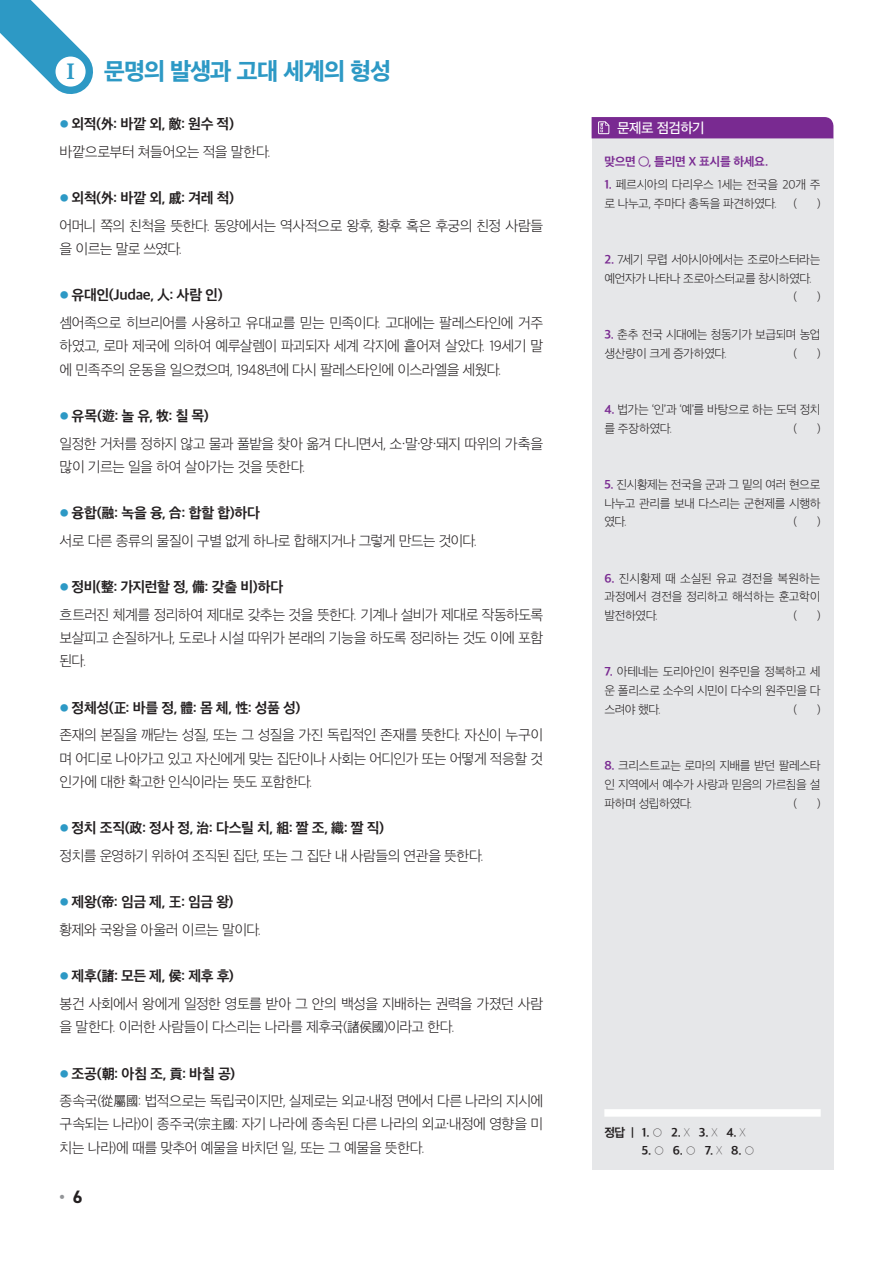
<style>
.page{position:relative;width:893px;height:1263px;background:#fff}
.page>*{position:absolute;margin:0;border:0;box-sizing:border-box;transform-origin:0 0}
.t1{font:23.1px "SD Gothic Neoa h Ex Bd";letter-spacing:-.045em;color:#2d99c5}
.t2{font:700 18px "DIN2014";color:#939598}
.t3{font:13.95px/23.2px "SD Gothic Neoa b Ult Lt";letter-spacing:-.045em;color:#231f20;text-align:justify}
.t4{font:13.95px "SD Gothic Neoa g Bd";letter-spacing:-.025em;color:#231f20}
.t5{font:13.65px "SD Gothic Neoa e Md";letter-spacing:-.045em;color:#fff}
.t6{font:11.7px/18.8px "SD Gothic Neoa b Ult Lt";letter-spacing:-.035em;color:#231f20;text-align:justify}
.t7{font:11.7px/18.8px "SD Gothic Neoa b Ult Lt";letter-spacing:-.01em;color:#231f20}
.t8{font:11.7px "SD Gothic Neoa g Bd";color:#231f20}
.t9{font:11.7px "SD Gothic Neoa g Bd";letter-spacing:-.025em;color:#792a91}
.s1{font-family:"SD Myeongjo Neoa f Bd"}
.s2{font-family:"SD Gothic Neoa b Ult Lt";font-size:10.5px;color:#2d99c5}
.s3{color:#231f20}
.s4{font-family:"SD Gothic Neoa g Bd";color:#792a91}
.s5{font-family:"SD Gothic Neoa a Th"}
</style>
<div class="page">
<svg style="left:0;top:0;width:93px;height:94px"></svg>
<div style="left:56px;top:57px;width:30px;height:30px;background:#fff;border-radius:50%"></div>
<div style="left:592px;top:138px;width:241px;height:1031px;background:#e6e7e9"></div>
<svg style="left:592px;top:117px;width:241px;height:21px;background:#7b2d92"></svg>
<div style="left:604px;top:1109px;width:217px;height:8px;background:#fff"></div>
<h1 class="t1" style="left:60px;top:60px;width:333px"><span class="s1">Ⅰ</span> 문명의 발생과 고대 세계의 형성</h1>
<p class="t4" style="left:60px;top:117px;width:176px"><span class="s2">●</span> 외적(外: 바깥 외, 敵: 원수 적)</p>
<p class="t3" style="left:60px;top:140px;width:213px">바깥으로부터 쳐들어오는 적을 말한다.</p>
<p class="t4" style="left:60px;top:191px;width:176px"><span class="s2">●</span> 외척(外: 바깥 외, 戚: 겨레 척)</p>
<p class="t3" style="left:60px;top:214px;width:485px">어머니 쪽의 친척을 뜻한다. 동양에서는 역사적으로 왕후, 황후 혹은 후궁의 친정 사람들 을 이르는 말로 쓰였다.</p>
<p class="t4" style="left:60px;top:288px;width:165px"><span class="s2">●</span> 유대인(Judae, 人: 사람 인)</p>
<p class="t3" style="left:60px;top:311px;width:485px">셈어족으로 히브리어를 사용하고 유대교를 믿는 민족이다. 고대에는 팔레스타인에 거주 하였고, 로마 제국에 의하여 예루살렘이 파괴되자 세계 각지에 흩어져 살았다. 19세기 말 에 민족주의 운동을 일으켰으며, 1948년에 다시 팔레스타인에 이스라엘을 세웠다.</p>
<p class="t4" style="left:60px;top:409px;width:151px"><span class="s2">●</span> 유목(遊: 놀 유, 牧: 칠 목)</p>
<p class="t3" style="left:60px;top:432px;width:485px">일정한 거처를 정하지 않고 물과 풀밭을 찾아 옮겨 다니면서, 소·말·양·돼지 따위의 가축을 많이 기르는 일을 하여 살아가는 것을 뜻한다.</p>
<p class="t4" style="left:60px;top:506px;width:202px"><span class="s2">●</span> 융합(融: 녹을 융, 合: 합할 합)하다</p>
<p class="t3" style="left:60px;top:529px;width:419px">서로 다른 종류의 물질이 구별 없게 하나로 합해지거나 그렇게 만드는 것이다.</p>
<p class="t4" style="left:60px;top:580px;width:225px"><span class="s2">●</span> 정비(整: 가지런할 정, 備: 갖출 비)하다</p>
<p class="t3" style="left:60px;top:603px;width:485px">흐트러진 체계를 정리하여 제대로 갖추는 것을 뜻한다. 기계나 설비가 제대로 작동하도록 보살피고 손질하거나, 도로나 시설 따위가 본래의 기능을 하도록 정리하는 것도 이에 포함 된다.</p>
<p class="t4" style="left:60px;top:701px;width:242px"><span class="s2">●</span> 정체성(正: 바를 정, 體: 몸 체, 性: 성품 성)</p>
<p class="t3" style="left:60px;top:723px;width:485px">존재의 본질을 깨닫는 성질, 또는 그 성질을 가진 독립적인 존재를 뜻한다. 자신이 누구이 며 어디로 나아가고 있고 자신에게 맞는 집단이나 사회는 어디인가 또는 어떻게 적응할 것 인가에 대한 확고한 인식이라는 뜻도 포함한다.</p>
<p class="t4" style="left:60px;top:821px;width:326px"><span class="s2">●</span> 정치 조직(政: 정사 정, 治: 다스릴 치, 組: 짤 조, 織: 짤 직)</p>
<p class="t3" style="left:60px;top:844px;width:426px">정치를 운영하기 위하여 조직된 집단, 또는 그 집단 내 사람들의 연관을 뜻한다.</p>
<p class="t4" style="left:60px;top:895px;width:176px"><span class="s2">●</span> 제왕(帝: 임금 제, 王: 임금 왕)</p>
<p class="t3" style="left:60px;top:918px;width:203px">황제와 국왕을 아울러 이르는 말이다.</p>
<p class="t4" style="left:60px;top:969px;width:176px"><span class="s2">●</span> 제후(諸: 모든 제, 侯: 제후 후)</p>
<p class="t3" style="left:60px;top:992px;width:485px">봉건 사회에서 왕에게 일정한 영토를 받아 그 안의 백성을 지배하는 권력을 가졌던 사람 을 말한다. 이러한 사람들이 다스리는 나라를 제후국(諸侯國)이라고 한다.</p>
<p class="t4" style="left:60px;top:1066px;width:177px"><span class="s2">●</span> 조공(朝: 아침 조, 貢: 바칠 공)</p>
<p class="t3" style="left:60px;top:1089px;width:485px">종속국(從屬國: 법적으로는 독립국이지만, 실제로는 외교·내정 면에서 다른 나라의 지시에 구속되는 나라)이 종주국(宗主國: 자기 나라에 종속된 다른 나라의 외교·내정에 영향을 미 치는 나라)에 때를 맞추어 예물을 바치던 일, 또는 그 예물을 뜻한다.</p>
<p class="t2" style="left:60px;top:1184px;width:24px">• <span class="s3">6</span></p>
<p class="t5" style="left:617px;top:121px;width:89px">문제로 점검하기</p>
<p class="t9" style="left:604px;top:155px;width:165px">맞으면 ◯, 틀리면 X 표시를 하세요.</p>
<p class="t6" style="left:604px;top:175px;width:218px"><span class="s4">1.</span> 페르시아의 다리우스 1세는 전국을 20개 주 로 나누고, 주마다 총독을 파견하였다.</p>
<p class="t6" style="left:793px;top:194px;width:5px">(</p>
<p class="t6" style="left:817px;top:194px;width:5px">)</p>
<p class="t6" style="left:604px;top:250px;width:218px"><span class="s4">2.</span> 7세기 무렵 서아시아에서는 조로아스터라는</p>
<p class="t6" style="left:604px;top:269px;width:209px">예언자가 나타나 조로아스터교를 창시하였다.</p>
<p class="t6" style="left:793px;top:287px;width:5px">(</p>
<p class="t6" style="left:817px;top:287px;width:5px">)</p>
<p class="t6" style="left:604px;top:325px;width:218px"><span class="s4">3.</span> 춘추 전국 시대에는 청동기가 보급되며 농업 생산량이 크게 증가하였다.</p>
<p class="t6" style="left:793px;top:344px;width:5px">(</p>
<p class="t6" style="left:817px;top:344px;width:5px">)</p>
<p class="t7" style="left:604px;top:400px;width:218px"><span class="s4">4.</span> 법가는 ‘인’과 ‘예’를 바탕으로 하는 도덕 정치 를 주장하였다.</p>
<p class="t6" style="left:793px;top:419px;width:5px">(</p>
<p class="t6" style="left:817px;top:419px;width:5px">)</p>
<p class="t6" style="left:604px;top:475px;width:218px"><span class="s4">5.</span> 진시황제는 전국을 군과 그 밑의 여러 현으로 나누고 관리를 보내 다스리는 군현제를 시행하 였다.</p>
<p class="t6" style="left:793px;top:512px;width:5px">(</p>
<p class="t6" style="left:817px;top:512px;width:5px">)</p>
<p class="t6" style="left:604px;top:569px;width:218px"><span class="s4">6.</span> 진시황제 때 소실된 유교 경전을 복원하는 과정에서 경전을 정리하고 해석하는 훈고학이 발전하였다.</p>
<p class="t6" style="left:793px;top:606px;width:5px">(</p>
<p class="t6" style="left:817px;top:606px;width:5px">)</p>
<p class="t6" style="left:604px;top:662px;width:218px"><span class="s4">7.</span> 아테네는 도리아인이 원주민을 정복하고 세 운 폴리스로 소수의 시민이 다수의 원주민을 다 스려야 했다.</p>
<p class="t6" style="left:793px;top:700px;width:5px">(</p>
<p class="t6" style="left:817px;top:700px;width:5px">)</p>
<p class="t6" style="left:604px;top:756px;width:218px"><span class="s4">8.</span> 크리스트교는 로마의 지배를 받던 팔레스타 인 지역에서 예수가 사랑과 믿음의 가르침을 설 파하며 성립하였다.</p>
<p class="t6" style="left:793px;top:794px;width:5px">(</p>
<p class="t6" style="left:817px;top:794px;width:5px">)</p>
<p class="t8" style="left:604px;top:1126px;width:143px">정답 | 1. <span class="s5">○</span> 2. <span class="s5">X</span> 3. <span class="s5">X</span> 4. <span class="s5">X</span></p>
<p class="t8" style="left:642px;top:1145px;width:115px">5. <span class="s5">○</span> 6. <span class="s5">○</span> 7. <span class="s5">X</span> 8. <span class="s5">○</span></p>
</div>
